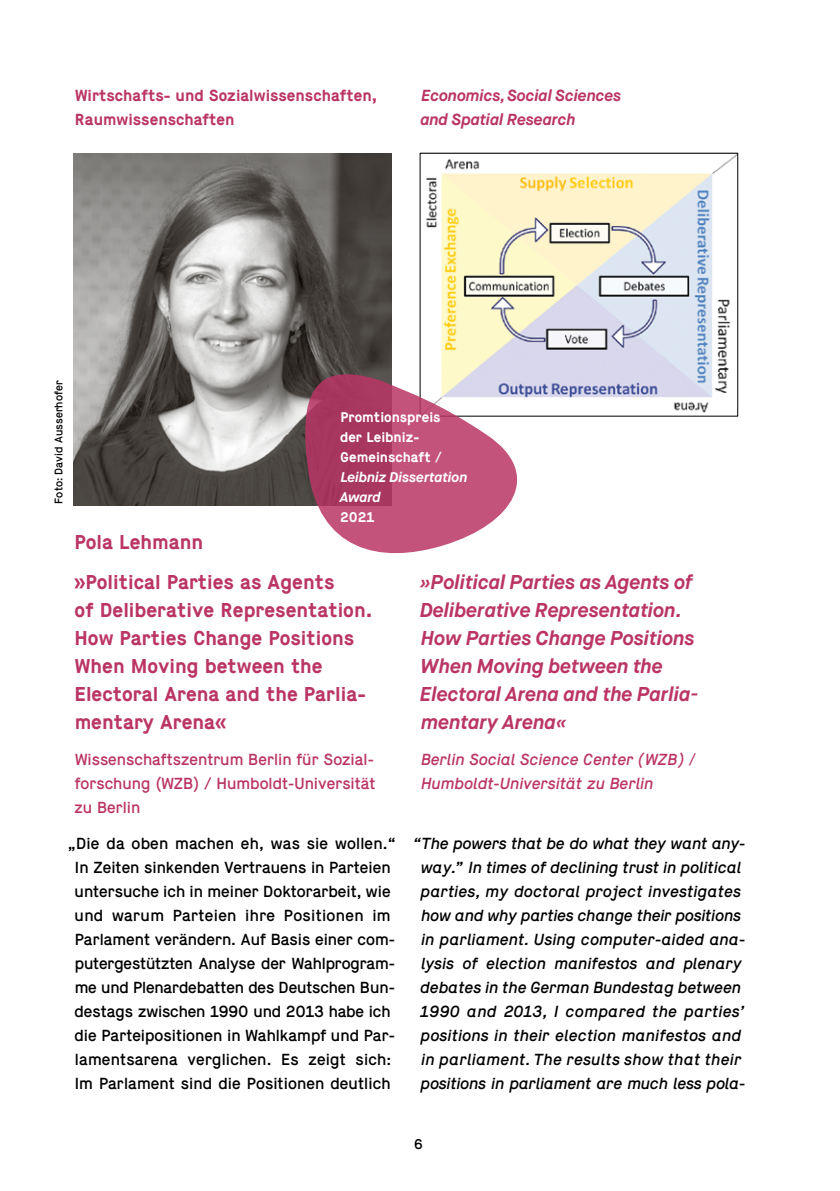
<style>
.page{position:relative;width:840px;height:1191px;background:#fff}
.page>*{position:absolute;margin:0;border:0;box-sizing:border-box;transform-origin:0 0}
.t1{font:700 20px/28px "Maison";color:#ba3565}
.t2{font:italic 700 20px/28px "Maison Neue";color:#ba3565}
.t3{font:italic 16px/24px "Maison";color:#000;text-align:center}
.t4{font:16px/24px "Maison";color:#000;text-align:center}
.t5{font:16px/24px "Maison";color:#ba3565}
.t6{font:italic 16px/24px "Maison";color:#ba3565}
.t7{font:700 16px/24px "Maison";color:#ba3565}
.t8{font:italic 700 16px/24px "Maison Neue";color:#ba3565}
.t9{font:700 14px/20px "Maison";color:#fff}
.t10{font:italic 700 14px/20px "Maison Neue";color:#fff}
.t11{font:14px "Maison Mono";color:#000}
.t12{font:11px "Maison";color:#000}
</style>
<div class="page">
<img style="left:74px;top:153px;width:317px;height:352px">
<img style="left:426px;top:155px;width:309px;height:258px">
<div style="left:419px;top:153px;width:318px;height:263px;border:1px solid #000"></div>
<svg style="left:298px;top:357px;width:245px;height:197px"></svg>
<p class="t7" style="left:75px;top:84px;width:303px">Wirtschafts- und Sozialwissenschaften,<br>Raumwissenschaften</p>
<p class="t8" style="left:420px;top:84px;width:202px">Economics, Social Sciences and Spatial Research</p>
<p class="t12" style="left:52px;top:504px;width:125px;rotate:-90deg">Foto: David Ausserhofer</p>
<p class="t9" style="left:340px;top:407px;width:103px">Promtionspreis der Leibniz-<br>Gemeinschaft /</p>
<p class="t10" style="left:340px;top:467px;width:129px">Leibniz Dissertation<br>Award</p>
<p class="t9" style="left:340px;top:507px;width:36px">2021</p>
<p class="t1" style="left:73px;top:522px;width:262px;line-height:40px">Pola Lehmann<br>»Political Parties as Agents</p>
<p class="t1" style="left:74px;top:596px;width:299px">of Deliberative Representation.<br>How Parties Change Positions<br>When Moving between the<br>Electoral Arena and the Parlia&shy;mentary Arena«</p>
<p class="t5" style="left:74px;top:748px;width:302px">Wissenschaftszentrum Berlin für Sozial&shy;forschung (WZB) / Humboldt-Universität zu Berlin</p>
<p class="t4" style="left:68px;top:832px;width:329px">„Die da oben machen eh, was sie wollen.“ In Zeiten sinkenden Vertrauens in Parteien untersuche ich in meiner Doktorarbeit, wie und warum Parteien ihre Positionen im Parlament verändern. Auf Basis einer com&shy;putergestützten Analyse der Wahlprogram&shy;me und Plenardebatten des Deutschen Bun&shy;destags zwischen 1990 und 2013 habe ich die Parteipositionen in Wahlkampf und Par&shy;lamentsarena verglichen. Es zeigt sich:<br>Im Parlament sind die Positionen deutlich</p>
<p class="t2" style="left:419px;top:568px;width:280px">»Political Parties as Agents of<br>Deliberative Representation.<br>How Parties Change Positions<br>When Moving between the<br>Electoral Arena and the Parlia&shy;mentary Arena«</p>
<p class="t6" style="left:421px;top:748px;width:276px">Berlin Social Science Center (WZB) /<br>Humboldt-Universität zu Berlin</p>
<p class="t3" style="left:413px;top:832px;width:333px">“The powers that be do what they want any&shy;way.” In times of declining trust in political parties, my doctoral project investigates how and why parties change their positions in parliament. Using computer-aided ana&shy;lysis of election manifestos and plenary debates in the German Bundestag between 1990 and 2013, I compared the parties’ positions in their election manifestos and in parliament. The results show that their positions in parliament are much less pola-</p>
<p class="t11" style="left:414px;top:1136px;width:10px">6</p>
</div>
